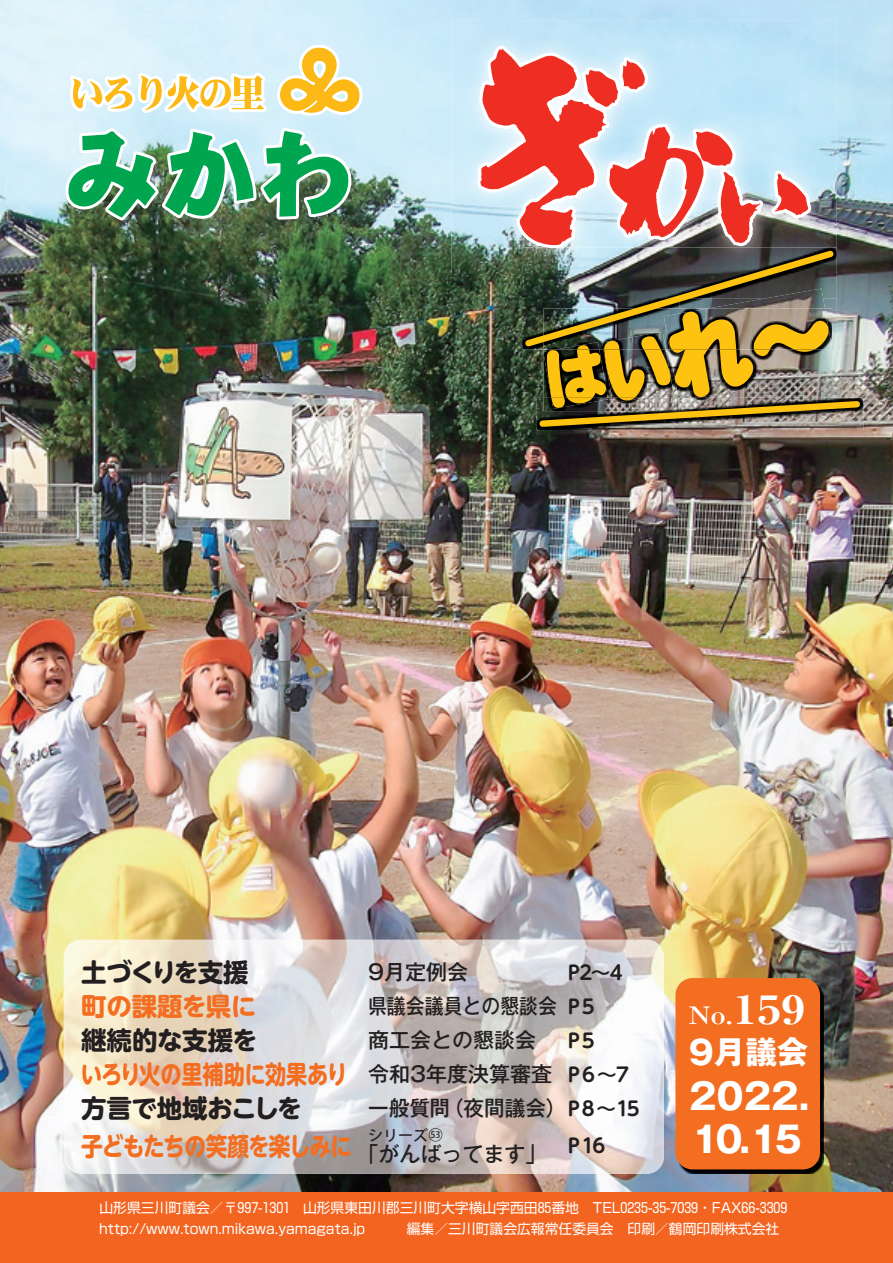
<style>
.page{position:relative;width:893px;height:1263px;background:#fff}
.page>*{position:absolute;margin:0;border:0;box-sizing:border-box;transform-origin:0 0}
.t1{font:700 expanded 39px "Ryumin Pro";color:#fff;scale:1.23 1}
.t2{font:700 36px/43.5px "Gothic MB101 Pro";color:#fff}
.t3{font:700 31.5px "Gothic MB101 Pro";color:#fff}
.t4{font:700 25.5px "UD Shin M Go Pro";letter-spacing:-.015em;color:#231f20}
.t5{font:700 25.5px "UD Shin M Go Pro";letter-spacing:-.03em;color:#f36e21;scale:.83 1}
.t6{font:700 25.5px "UD Shin M Go Pro";letter-spacing:-.03em;color:#f36e21;scale:.85 1}
.t7{font:700 25.5px "UD Shin M Go Pro";letter-spacing:-.06em;color:#231f20}
.t8{font:700 25.5px "UD Shin M Go Pro";letter-spacing:-.03em;color:#f36e21}
.t9{font:700 24px "Ryumin Pro";color:#fff;scale:1.23 1}
.t10{font:500 21px "Gothic MB101 Pro";color:#231f20}
.t11{font:500 21px "Gothic MB101 Pro";color:#231f20;scale:.9 1}
.t12{font:700 19.5px "UD Shin M Go Pro De";letter-spacing:.085em;color:#231f20}
.t13{font:500 15px "Koz Go Pro";color:#231f20}
.t14{font:13.8px/20.2px "Shin Go Pr 6 N";color:#fff}
.t15{font:500 9px "Koz Go Pro";color:#231f20}
.s1{font-family:"UD Shin M Go Pro De";font-weight:700;font-size:19.5px}
.s2{font-stretch:normal;font-size:24px}
.s3{font-size:33px}
</style>
<div class="page">
<img style="left:0;top:0;width:893px;height:1193px">
<div style="left:0;top:1193px;width:893px;height:70px;background:#f36421"></div>
<img style="left:451px;top:20px;width:104px;height:254px">
<svg style="left:477px;top:46px;width:334px;height:202px;fill:#c3e7f9"></svg>
<svg style="left:64px;top:0;width:303px;height:323px"></svg>
<svg style="left:480px;top:48px;width:328px;height:197px"></svg>
<img style="left:59px;top:17px;width:301px;height:302px">
<img style="left:64px;top:940px;width:600px;height:234px">
<svg style="left:429px;top:1128px;width:13px;height:13px"></svg>
<img style="left:679px;top:982px;width:145px;height:191px">
<div style="left:675px;top:978px;width:145px;height:191px;background:#f36e21;border-radius:17px"></div>
<img style="left:520px;top:246px;width:344px;height:184px">
<h3 class="t7" style="left:81px;top:951px;width:169px">土づくりを支援</h3>
<h3 class="t10" style="left:368px;top:955px;width:101px">9月定例会</h3>
<h3 class="t12" style="left:568px;top:956px;width:56px">~2 P 4</h3>
<h3 class="t8" style="left:81px;top:985px;width:177px">町の課題を県に</h3>
<h3 class="t11" style="left:368px;top:989px;width:212px">県議会議員との懇談会</h3>
<h3 class="t12" style="left:568px;top:990px;width:28px">P5</h3>
<h3 class="t4" style="left:81px;top:1019px;width:178px">継続的な支援を</h3>
<h3 class="t10" style="left:368px;top:1023px;width:170px">商工会との懇談会</h3>
<h3 class="t12" style="left:568px;top:1024px;width:28px">P5</h3>
<h3 class="t5" style="left:81px;top:1053px;width:323px">いろり火の里補助に効果あり</h3>
<h3 class="t10" style="left:368px;top:1057px;width:185px">令和3年度決算審査</h3>
<h3 class="t12" style="left:568px;top:1058px;width:63px">P6~7</h3>
<h3 class="t4" style="left:81px;top:1087px;width:223px">方言で地域おこしを</h3>
<h3 class="t10" style="left:368px;top:1091px;width:84px">一般質問</h3>
<h3 class="t10" style="left:443px;top:1091px;width:198px">（夜間議会）<span class="s1">P8~15</span></h3>
<p class="t13" style="left:368px;top:1125px;width:62px">シリーズ</p>
<p class="t15" style="left:430px;top:1129px;width:12px">53</p>
<h3 class="t6" style="left:81px;top:1125px;width:320px">子どもたちの笑顔を楽しみに</h3>
<h3 class="t12" style="left:568px;top:1130px;width:39px">P16</h3>
<h3 class="t10" style="left:358px;top:1137px;width:191px">「がんばってます」</h3>
<h1 class="t1" style="left:725px;top:979px;width:66px"><span class="s2">.</span>159</h1>
<h3 class="t9" style="left:688px;top:996px;width:32px">No</h3>
<h3 class="t3" style="left:689px;top:1026px;width:121px"><span class="s3">9</span>月議会</h3>
<h2 class="t2" style="left:689px;top:1070px;width:122px">2022.<br>10.15</h2>
<p class="t14" style="left:99px;top:1197px;width:682px">山形県三川町議会／〒997-1301<br>http://www.town.mikawa.yamagata j p. 　　　編集／三川町議会広報常任委員会　印刷／鶴岡印刷株式会社</p>
<p class="t14" style="left:303px;top:1197px;width:486px">山形県東田川郡三川町大字横山字西田85番地　TEL0235-35-7039・FAX66-3309</p>
</div>
